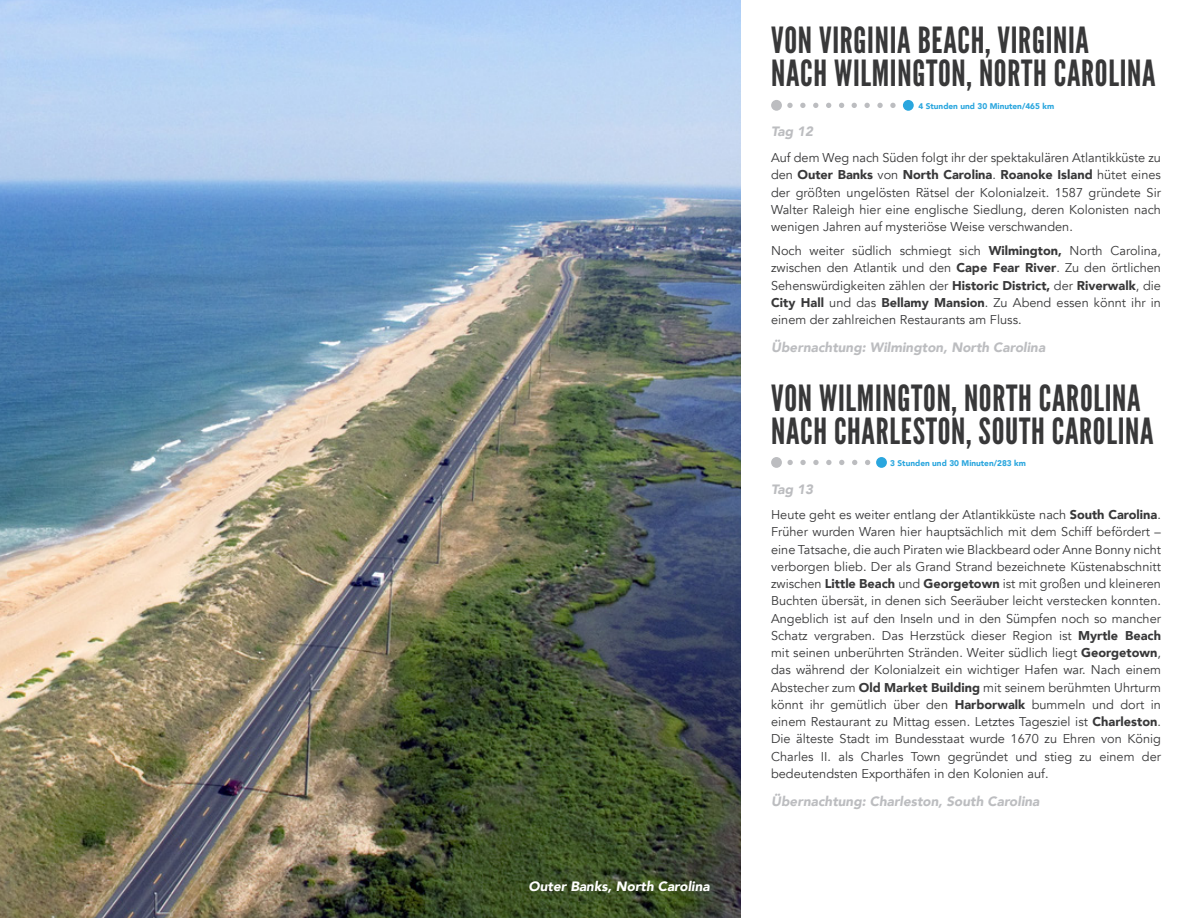
<style>
.page{position:relative;width:1188px;height:918px;background:#fff}
.page>*{position:absolute;margin:0;border:0;box-sizing:border-box;transform-origin:0 0}
.t1{font:36px/33px "League Gothic";letter-spacing:.02em;color:#383839}
.t2{font:italic 900 13.5px "Avenir";color:#bcbdc0}
.t3{font:italic 900 13.5px "Avenir";color:#fff}
.t4{font:12.75px/17.2px "Avenir";color:#383839;text-align:justify}
.t5{font:900 8.25px "Avenir";color:#2aa6de}
.s1{font-weight:900}
</style>
<div class="page">
<img style="left:0;top:0;width:741px;height:918px">
<svg style="left:787px;top:103px;width:57px;height:5px"></svg>
<div style="left:771px;top:100px;width:11px;height:11px;background:#bcbdc0;border-radius:50%"></div>
<svg style="left:787px;top:460px;width:57px;height:5px"></svg>
<div style="left:771px;top:457px;width:11px;height:11px;background:#bcbdc0;border-radius:50%"></div>
<svg style="left:852px;top:460px;width:19px;height:5px"></svg>
<div style="left:876px;top:457px;width:11px;height:11px;background:#2aa6de;border-radius:50%"></div>
<svg style="left:852px;top:103px;width:44px;height:5px"></svg>
<div style="left:903px;top:100px;width:11px;height:11px;background:#2aa6de;border-radius:50%"></div>
<p class="t3" style="left:529px;top:875px;width:183px">Outer Banks, North Carolina</p>
<p class="t1" style="left:771px;top:24px;width:386px">VON VIRGINIA BEACH, VIRGINIA<br>NACH WILMINGTON, NORTH CAROLINA</p>
<p class="t2" style="left:771px;top:121px;width:44px">Tag 12</p>
<p class="t5" style="left:918px;top:100px;width:137px">4 Stunden und 30 Minuten/465 km</p>
<p class="t4" style="left:771px;top:149px;width:391px">Auf dem Weg nach Süden folgt ihr der spektakulären Atlantikküste zu den <span class="s1">Outer Banks</span> von <span class="s1">North Carolina</span>. <span class="s1">Roanoke Island</span> hütet eines der größten ungelösten Rätsel der Kolonialzeit. 1587 gründete Sir Walter Raleigh hier eine englische Siedlung, deren Kolonisten nach wenigen Jahren auf mysteriöse Weise verschwanden.</p>
<p class="t4" style="left:771px;top:242px;width:391px">Noch weiter südlich schmiegt sich <span class="s1">Wilmington,</span> North Carolina, zwischen den Atlantik und den <span class="s1">Cape Fear River</span>. Zu den örtlichen Sehenswürdigkeiten zählen der <span class="s1">Historic District,</span> der <span class="s1">Riverwalk</span>, die <span class="s1">City Hall</span> und das <span class="s1">Bellamy Mansion</span>. Zu Abend essen könnt ihr in einem der zahlreichen Restaurants am Fluss.</p>
<p class="t2" style="left:771px;top:336px;width:276px">Übernachtung: Wilmington, North Carolina</p>
<p class="t1" style="left:771px;top:381px;width:384px">VON WILMINGTON, NORTH CAROLINA<br>NACH CHARLESTON, SOUTH CAROLINA</p>
<p class="t2" style="left:771px;top:478px;width:44px">Tag 13</p>
<p class="t5" style="left:890px;top:456px;width:137px">3 Stunden und 30 Minuten/283 km</p>
<p class="t4" style="left:771px;top:506px;width:391px">Heute geht es weiter entlang der Atlantikküste nach <span class="s1">South Carolina</span>.<br>Früher wurden Waren hier hauptsächlich mit dem Schiff befördert – eine Tatsache, die auch Piraten wie Blackbeard oder Anne Bonny nicht verborgen blieb. Der als Grand Strand bezeichnete Küstenabschnitt zwischen <span class="s1">Little Beach</span> und <span class="s1">Georgetown</span> ist mit großen und kleineren Buchten übersät, in denen sich Seeräuber leicht verstecken konnten.<br>Angeblich ist auf den Inseln und in den Sümpfen noch so mancher Schatz vergraben. Das Herzstück dieser Region ist <span class="s1">Myrtle Beach </span>mit seinen unberührten Stränden. Weiter südlich liegt <span class="s1">Georgetown</span>, das während der Kolonialzeit ein wichtiger Hafen war. Nach einem Abstecher zum <span class="s1">Old Market Building</span> mit seinem berühmten Uhrturm könnt ihr gemütlich über den <span class="s1">Harborwalk</span> bummeln und dort in einem Restaurant zu Mittag essen. Letztes Tagesziel ist <span class="s1">Charleston</span>.<br>Die älteste Stadt im Bundesstaat wurde 1670 zu Ehren von König Charles II. als Charles Town gegründet und stieg zu einem der bedeutendsten Exporthäfen in den Kolonien auf.</p>
<p class="t2" style="left:771px;top:790px;width:270px">Übernachtung: Charleston, South Carolina</p>
</div>
